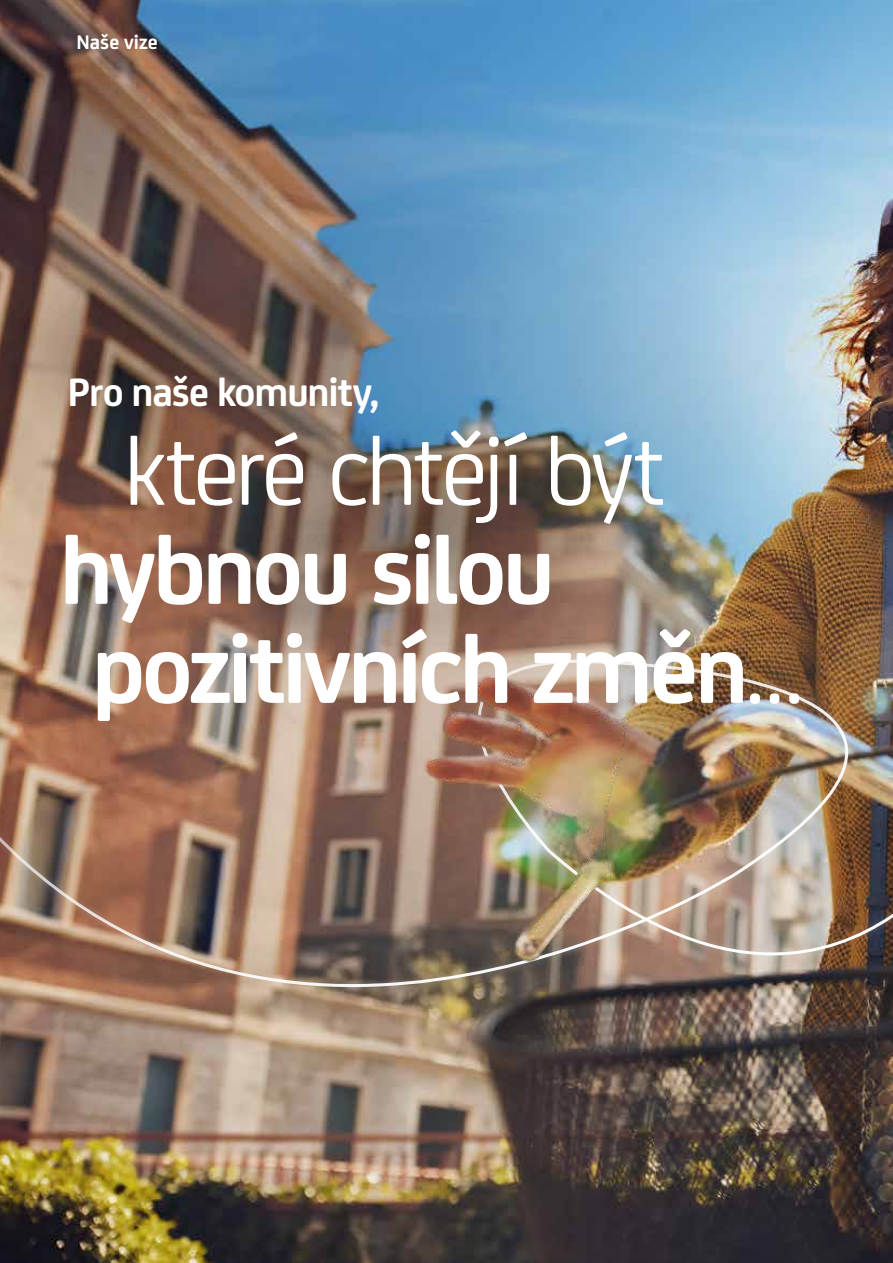
<style>
.page{position:relative;width:893px;height:1263px;background:#fff}
.page>*{position:absolute;margin:0;border:0;box-sizing:border-box;transform-origin:0 0}
.t1{font:700 102px/99px "Uni Credit";letter-spacing:-.035em;color:#fff}
.t2{font:102px "Uni Credit";letter-spacing:-.04em;color:#fff}
.t3{font:700 42px "Uni Credit";letter-spacing:-.025em;color:#fff}
.t4{font:700 21px "Uni Credit";color:#fff}
.s1{font-weight:400}
</style>
<div class="page">
<img style="left:0;top:0;width:893px;height:1263px">
<div style="left:0;top:652px;width:893px;height:342px;background:#fff;opacity:.25"></div>
<img style="left:0;top:658px;width:893px;height:330px">
<p class="t4" style="left:77px;top:26px;width:83px">Naše vize</p>
<p class="t3" style="left:67px;top:360px;width:313px">Pro naše komunity,</p>
<p class="t2" style="left:124px;top:398px;width:543px">které chtějí být</p>
<p class="t1" style="left:92px;top:514px;width:714px;text-indent:-32px">hybnou silou pozitivních změn<span class="s1">…</span></p>
</div>
